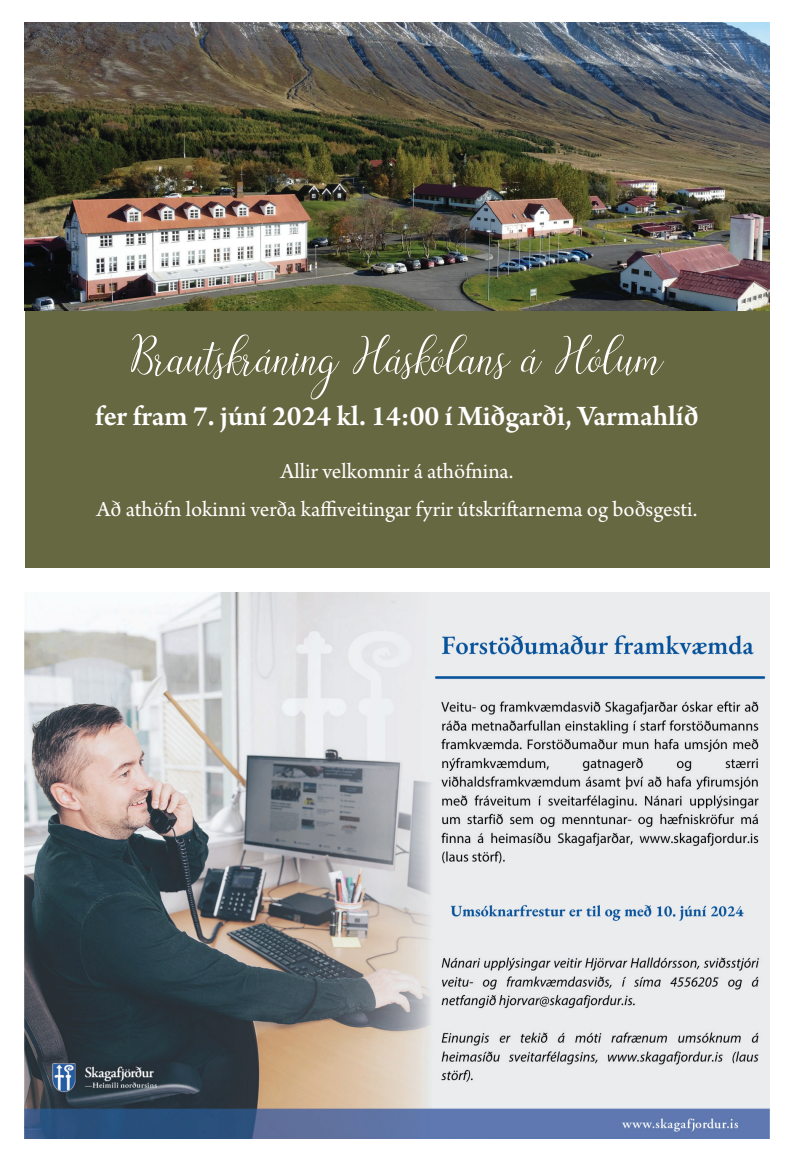
<style>
.page{position:relative;width:794px;height:1166px;background:#fff}
.page>*{position:absolute;margin:0;border:0;box-sizing:border-box;transform-origin:0 0}
.t1{font:54.25px "Austina";color:#fff}
.t2{font:600 29.75px "Arno Pro";color:#fff}
.t3{font:22.75px/37.8px "Arno Pro";color:#fff;text-align:center}
</style>
<div class="page">
<div style="left:25px;top:310px;width:744px;height:258px;background:#666841"></div>
<img style="left:25px;top:22px;width:744px;height:288px">
<img style="left:25px;top:593px;width:744px;height:545px">
<h1 class="t1" style="left:130px;top:323px;width:534px">Brautskráning Háskólans á Hólum</h1>
<h2 class="t2" style="left:95px;top:399px;width:605px">fer fram 7. júní 2024 kl. 14:00 í Miðgarði, Varmahlíð</h2>
<p class="t3" style="left:97px;top:453px;width:602px">Allir velkomnir á athöfnina.<br>Að athöfn lokinni verða kaffiveitingar fyrir útskriftarnema og boðsgesti.</p>
</div>
